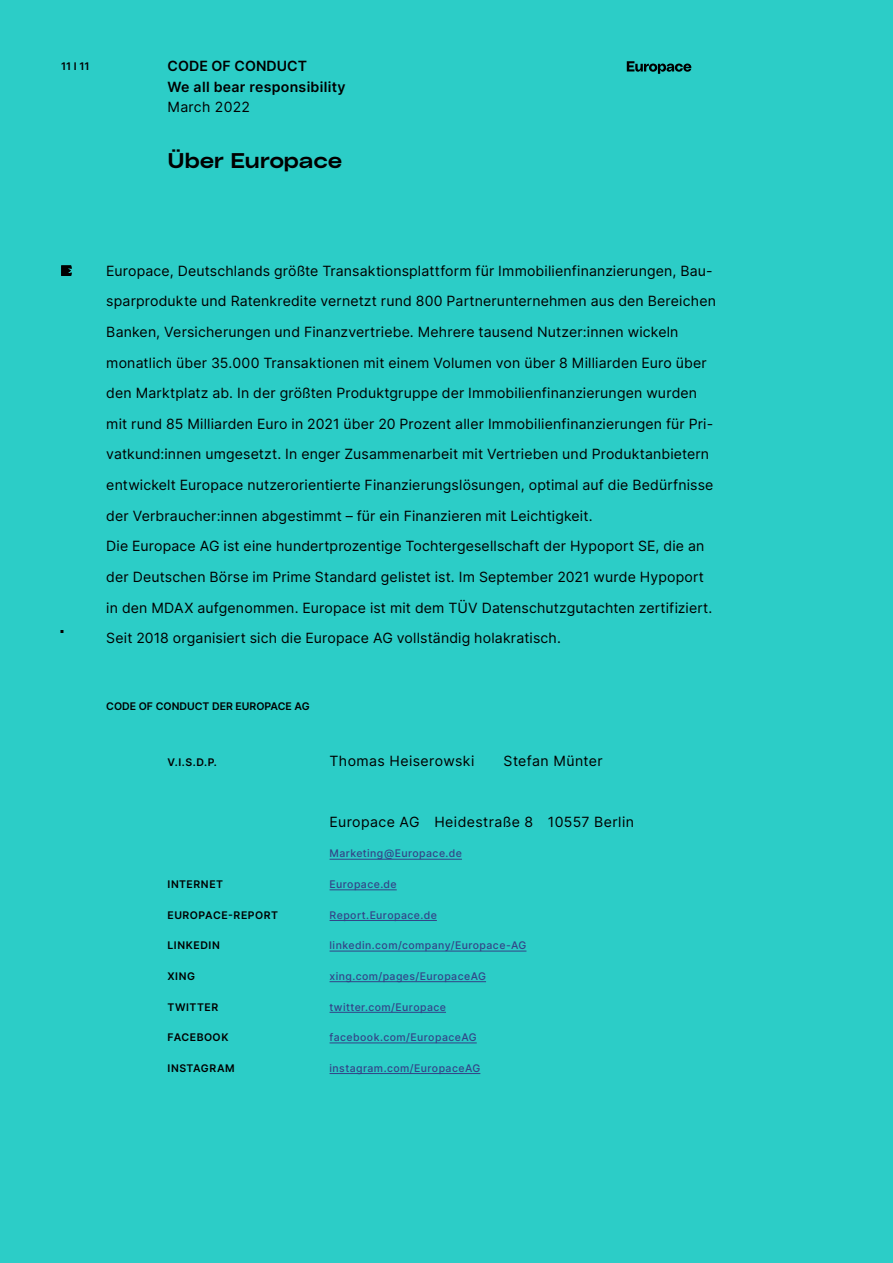
<style>
.page{position:relative;width:893px;height:1263px;background:#2ccdc7}
.page>*{position:absolute;margin:0;border:0;box-sizing:border-box;transform-origin:0 0}
.t1{font:21.15px "Poly Sans EP Median Wide";letter-spacing:.015em;color:#000}
.t2{font:14.1px/30.6px "Inter";letter-spacing:.01em;color:#000}
.t3{font:14.1px "Inter";letter-spacing:.03em;color:#000}
.t4{font:600 14.1px/20.4px "Inter";letter-spacing:.02em;color:#000}
.t5{font:500 10.5px "Inter";letter-spacing:.04em;color:#334387}
.t6{font:600 10.5px "Inter";letter-spacing:.045em;color:#000}
.t7{font:600 10.5px "Inter";color:#000}
</style>
<div class="page">
<svg style="left:61px;top:265px;width:11px;height:11px"></svg>
<hr style="left:330px;top:859px;width:132px;height:1px;background:#334387">
<hr style="left:330px;top:889px;width:67px;height:1px;background:#334387">
<hr style="left:330px;top:920px;width:107px;height:1px;background:#334387">
<hr style="left:330px;top:951px;width:196px;height:1px;background:#334387">
<hr style="left:330px;top:981px;width:156px;height:1px;background:#334387">
<hr style="left:330px;top:1012px;width:116px;height:1px;background:#334387">
<hr style="left:330px;top:1042px;width:147px;height:1px;background:#334387">
<hr style="left:330px;top:1073px;width:150px;height:1px;background:#334387">
<p class="t6" style="left:61px;top:58px;width:30px">11 I 11</p>
<p class="t4" style="left:168px;top:56px;width:179px">CODE OF CONDUCT<br>We all bear responsibility</p>
<p class="t2" style="left:168px;top:92px;width:84px">March 2022</p>
<h1 class="t1" style="left:168px;top:144px;width:176px">Über Europace</h1>
<p class="t2" style="left:106px;top:255px;width:611px">Europace, Deutschlands größte Transaktionsplattform für Immobilienfinanzierungen, Bau&shy;sparprodukte und Ratenkredite vernetzt rund 800 Partnerunternehmen aus den Bereichen Banken, Versicherungen und Finanzvertriebe. Mehrere tausend Nutzer:innen wickeln monatlich über 35.000 Transaktionen mit einem Volumen von über 8 Milliarden Euro über den Marktplatz ab. In der größten Produktgruppe der Immobilienfinanzierungen wurden mit rund 85 Milliarden Euro in 2021 über 20 Prozent aller Immobilienfinanzierungen für Pri&shy;vatkund:innen umgesetzt. In enger Zusammenarbeit mit Vertrieben und Produktanbietern entwickelt Europace nutzerorientierte Finanzierungslösungen, optimal auf die Bedürfnisse der Verbraucher:innen abgestimmt – für ein Finanzieren mit Leichtigkeit.<br>Die Europace AG ist eine hundertprozentige Tochtergesellschaft der Hypoport SE, die an der Deutschen Börse im Prime Standard gelistet ist. Im September 2021 wurde Hypoport in den MDAX aufgenommen. Europace ist mit dem TÜV Datenschutzgutachten zertifiziert.<br>Seit 2018 organisiert sich die Europace AG vollständig holakratisch.</p>
<p class="t7" style="left:106px;top:698px;width:205px">CODE OF CONDUCT DER EUROPACE AG</p>
<p class="t6" style="left:168px;top:754px;width:51px">V.I.S.D.P.</p>
<p class="t3" style="left:330px;top:750px;width:146px">Thomas Heiserowski</p>
<p class="t2" style="left:503px;top:745px;width:101px">Stefan Münter</p>
<p class="t3" style="left:330px;top:811px;width:306px">Europace AG Heidestraße 8 10557 Berlin</p>
<p class="t5" style="left:330px;top:846px;width:134px">Marketing@Europace.de</p>
<p class="t6" style="left:168px;top:877px;width:57px">INTERNET</p>
<p class="t5" style="left:330px;top:877px;width:69px">Europace.de</p>
<p class="t6" style="left:168px;top:907px;width:112px">EUROPACE-REPORT</p>
<p class="t5" style="left:330px;top:907px;width:109px">Report.Europace.de</p>
<p class="t6" style="left:168px;top:938px;width:54px">LINKEDIN</p>
<p class="t5" style="left:330px;top:938px;width:198px">linkedin.com/company/Europace-AG</p>
<p class="t6" style="left:168px;top:968px;width:29px">XING</p>
<p class="t5" style="left:330px;top:968px;width:158px">xing.com/pages/EuropaceAG</p>
<p class="t6" style="left:168px;top:999px;width:52px">TWITTER</p>
<p class="t5" style="left:330px;top:999px;width:118px">twitter.com/Europace</p>
<p class="t6" style="left:168px;top:1030px;width:62px">FACEBOOK</p>
<p class="t5" style="left:330px;top:1030px;width:149px">facebook.com/EuropaceAG</p>
<p class="t6" style="left:168px;top:1060px;width:69px">INSTAGRAM</p>
<p class="t5" style="left:330px;top:1060px;width:152px">instagram.com/EuropaceAG</p>
</div>
